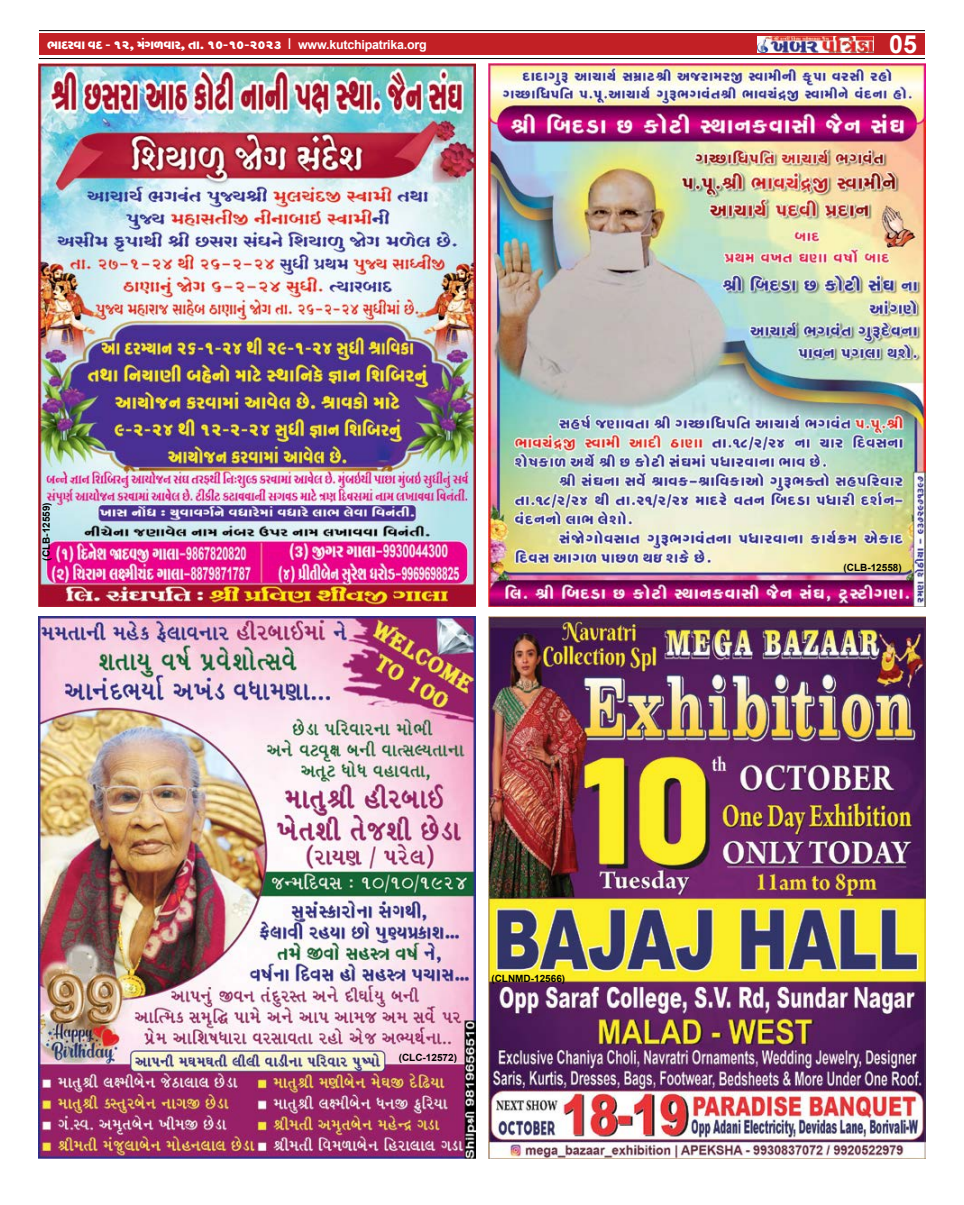
<style>
.page{position:relative;width:964px;height:1205px;background:#fff}
.page>*{position:absolute;margin:0;border:0;box-sizing:border-box;transform-origin:0 0}
.t1{font:700 25px "Arial";color:#fff}
.t2{font:15px "SHREE GUJ7";letter-spacing:-.02em;color:#fff}
.t3{font:700 10px "Arial";color:#000}
.s1{font-family:"Arial"}
.s2{font-family:"Arial";font-weight:700;font-size:12.5px}
</style>
<div class="page">
<hr style="left:39px;top:58px;width:886px;height:1px;background:#000">
<div style="left:39px;top:34px;width:713px;height:21px;background:#c22025"></div>
<hr style="left:39px;top:30px;width:886px;height:1px;background:#000">
<div style="left:753px;top:34px;width:172px;height:21px;background:#c22025"></div>
<img style="left:757px;top:36px;width:116px;height:17px">
<img style="left:488px;top:64px;width:437px;height:542px">
<img style="left:39px;top:64px;width:437px;height:542px">
<img style="left:488px;top:617px;width:437px;height:542px">
<img style="left:39px;top:617px;width:437px;height:542px">
<p class="t2" style="left:47px;top:38px;width:381px">cpv$fhp hv$ - 12, d„Nmhpf, sp. 10-10-2023 <span class="s1">I</span> <span class="s2">www.kutchipatrika.org</span></p>
<h1 class="t1" style="left:889px;top:26px;width:29px">05</h1>
<p class="t3" style="left:39px;top:560px;width:60px;rotate:-90deg">(CLB-12559)</p>
<p class="t3" style="left:399px;top:1051px;width:60px">(CLC-12572)</p>
<p class="t3" style="left:491px;top:971px;width:75px">(CLNMD-12566)</p>
<p class="t3" style="left:843px;top:560px;width:60px">(CLB-12558)</p>
</div>
